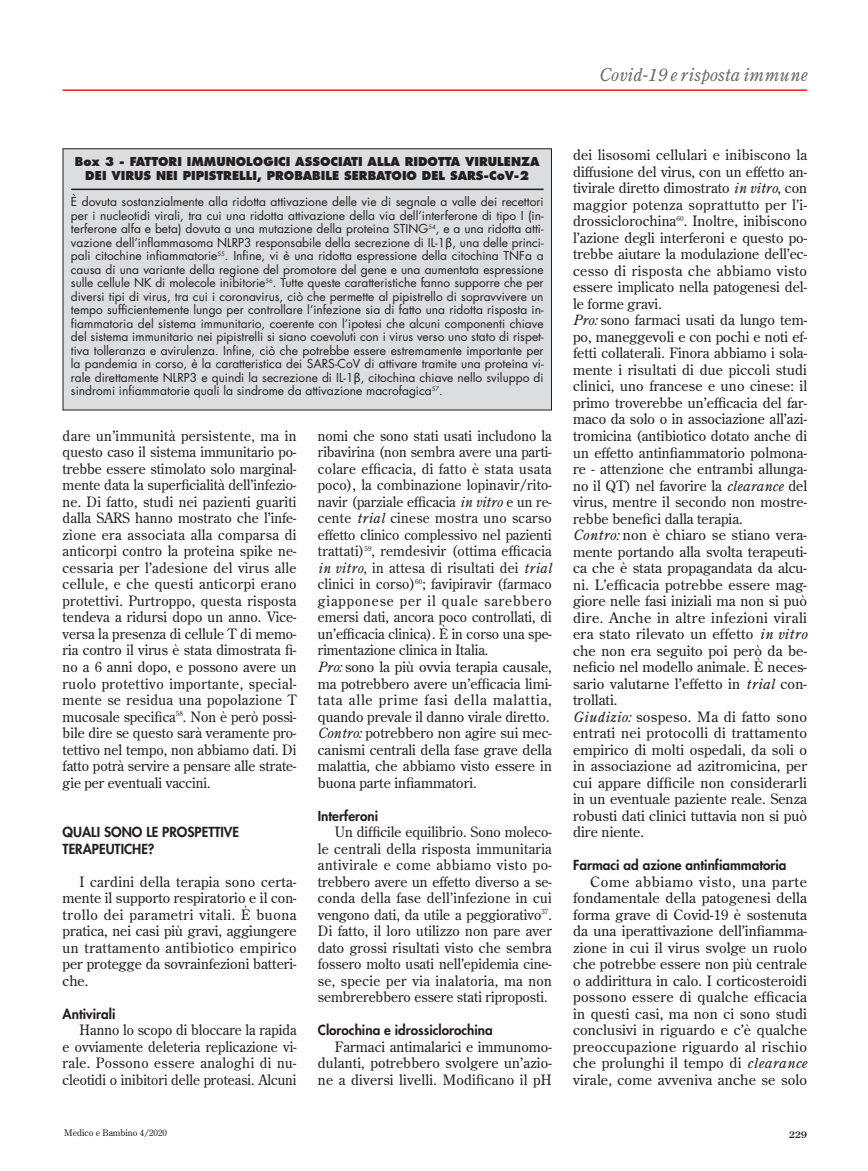
<style>
.page{position:relative;width:868px;height:1171px;background:#fff}
.page>*{position:absolute;margin:0;border:0;box-sizing:border-box;transform-origin:0 0}
.t1{font:18px "Century Oldstyle ICG Italic";letter-spacing:.005em;color:#6c6d70}
.t2{font:14.25px/16.5px "Century Old Style Std";color:#231f20;text-align:justify}
.t3{font:800 13.5px/16.5px "Futura";color:#231f20}
.t4{font:12px/13.5px "Futura";color:#231f20;text-align:justify}
.t5{font:800 12px/13.5px "Futura";color:#231f20;text-align:center;scale:.96 1}
.t6{font:9px "Century Old Style Std";color:#231f20}
.t7{font:700 9px "Century Old Style Std";color:#231f20}
.s1{font-family:"Lucida Grande"}
.s2{font-family:"Century Oldstyle ICG Italic"}
</style>
<div class="page">
<hr style="left:63px;top:89px;width:744px;height:2px;background:#ee1d23">
<div style="left:63px;top:149px;width:488px;height:260px;background:#dcdddf"></div>
<div style="left:63px;top:148px;width:489px;height:262px;border:1px solid #231f20"></div>
<hr style="left:71px;top:188px;width:472px;height:2px;background:#231f20">
<p class="t1" style="left:599px;top:63px;width:209px">Covid-19 e risposta immune</p>
<p class="t5" style="left:75px;top:155px;width:485px">Box 3 - FATTORI IMMUNOLOGICI ASSOCIATI ALLA RIDOTTA VIRULENZA<br>DEI VIRUS NEI PIPISTRELLI, PROBABILE SERBATOIO DEL SARS-CoV-2</p>
<p class="t4" style="left:71px;top:195px;width:474px">È dovuta sostanzialmente alla ridotta attivazione delle vie di segnale a valle dei recettori per i nucleotidi virali, tra cui una ridotta attivazione della via dell’interferone di tipo I (in&shy;terferone alfa e beta) dovuta a una mutazione della proteina STING<sup>54</sup>, e a una ridotta atti&shy;vazione dell’inflammasoma NLRP3 responsabile della secrezione di IL-1<span class="s1">β</span>, una delle princi&shy;pali citochine infiammatorie<sup>55</sup>. Infine, vi è una ridotta espressione della citochina TNFa a causa di una variante della regione del promotore del gene e una aumentata espressione sulle cellule NK di molecole inibitorie<sup>56</sup>. Tutte queste caratteristiche fanno supporre che per diversi tipi di virus, tra cui i coronavirus, ciò che permette al pipistrello di sopravvivere un tempo sufficientemente lungo per controllare l’infezione sia di fatto una ridotta risposta in&shy;fiammatoria del sistema immunitario, coerente con l’ipotesi che alcuni componenti chiave del sistema immunitario nei pipistrelli si siano coevoluti con i virus verso uno stato di rispet&shy;tiva tolleranza e avirulenza. Infine, ciò che potrebbe essere estremamente importante per la pandemia in corso, è la caratteristica dei SARS-CoV di attivare tramite una proteina vi&shy;rale direttamente NLRP3 e quindi la secrezione di IL-1<span class="s1">β</span>, citochina chiave nello sviluppo di sindromi infiammatorie quali la sindrome da attivazione macrofagica<sup>57</sup>.</p>
<p class="t2" style="left:63px;top:427px;width:235px">dare un’immunità persistente, ma in questo caso il sistema immunitario po&shy;trebbe essere stimolato solo marginal&shy;mente data la superficialità dell’infezio&shy;ne. Di fatto, studi nei pazienti guariti dalla SARS hanno mostrato che l’infe&shy;zione era associata alla comparsa di anticorpi contro la proteina spike ne&shy;cessaria per l’adesione del virus alle cellule, e che questi anticorpi erano protettivi. Purtroppo, questa risposta tendeva a ridursi dopo un anno. Vice&shy;versa la presenza di cellule T di memo&shy;ria contro il virus è stata dimostrata fi&shy;no a 6 anni dopo, e possono avere un ruolo protettivo importante, special&shy;mente se residua una popolazione T mucosale specifica<sup>58</sup>. Non è però possi&shy;bile dire se questo sarà veramente pro&shy;tettivo nel tempo, non abbiamo dati. Di fatto potrà servire a pensare alle strate&shy;gie per eventuali vaccini.</p>
<p class="t3" style="left:63px;top:823px;width:178px">QUALI SONO LE PROSPETTIVE<br>TERAPEUTICHE?</p>
<p class="t2" style="left:63px;top:872px;width:235px;text-indent:17px">I cardini della terapia sono certa&shy;mente il supporto respiratorio e il con&shy;trollo dei parametri vitali. È buona pratica, nei casi più gravi, aggiungere un trattamento antibiotico empirico per protegge da sovrainfezioni batteri&shy;che.</p>
<p class="t3" style="left:63px;top:1005px;width:54px">Antivirali</p>
<p class="t2" style="left:63px;top:1021px;width:235px;text-indent:17px">Hanno lo scopo di bloccare la rapida e ovviamente deleteria replicazione vi&shy;rale. Possono essere analoghi di nu&shy;cleotidi o inibitori delle proteasi. Alcuni</p>
<p class="t2" style="left:318px;top:427px;width:235px;text-align:left">nomi che sono stati usati includono la ribavirina (non sembra avere una parti&shy;colare efficacia, di fatto è stata usata poco), la combinazione lopinavir/rito&shy;navir (parziale efficacia <span class="s2">in vitro</span> e un re&shy;cente <span class="s2">trial</span> cinese mostra uno scarso effetto clinico complessivo nel pazienti trattati)<sup>59</sup>, remdesivir (ottima efficacia <span class="s2">in vitro</span>, in attesa di risultati dei <span class="s2">trial </span>clinici in corso)<sup>60</sup>; favipiravir (farmaco giapponese per il quale sarebbero emersi dati, ancora poco controllati, di un’efficacia clinica). È in corso una spe&shy;rimentazione clinica in Italia.<br><span class="s2">Pro:</span> sono la più ovvia terapia causale, ma potrebbero avere un’efficacia limi&shy;tata alle prime fasi della malattia, quando prevale il danno virale diretto.<br><span class="s2">Contro:</span> potrebbero non agire sui mec&shy;canismi centrali della fase grave della malattia, che abbiamo visto essere in buona parte infiammatori.</p>
<p class="t3" style="left:318px;top:807px;width:62px">Interferoni</p>
<p class="t2" style="left:318px;top:823px;width:235px;text-indent:17px">Un difficile equilibrio. Sono moleco&shy;le centrali della risposta immunitaria antivirale e come abbiamo visto po&shy;trebbero avere un effetto diverso a se&shy;conda della fase dell’infezione in cui vengono dati, da utile a peggiorativo<sup>37</sup>.<br>Di fatto, il loro utilizzo non pare aver dato grossi risultati visto che sembra fossero molto usati nell’epidemia cine&shy;se, specie per via inalatoria, ma non sembrerebbero essere stati riproposti.</p>
<p class="t3" style="left:318px;top:1021px;width:176px">Clorochina e idrossiclorochina</p>
<p class="t2" style="left:318px;top:1037px;width:235px;text-indent:17px">Farmaci antimalarici e immunomo&shy;dulanti, potrebbero svolgere un’azio&shy;ne a diversi livelli. Modificano il pH</p>
<p class="t2" style="left:573px;top:147px;width:235px;text-align:left">dei lisosomi cellulari e inibiscono la diffusione del virus, con un effetto an&shy;tivirale diretto dimostrato <span class="s2">in vitro</span>, con maggior potenza soprattutto per l’i&shy;drossiclorochina<sup>60</sup>. Inoltre, inibiscono l’azione degli interferoni e questo po&shy;trebbe aiutare la modulazione dell’ec&shy;cesso di risposta che abbiamo visto essere implicato nella patogenesi del&shy;le forme gravi.<br><span class="s2">Pro:</span> sono farmaci usati da lungo tem&shy;po, maneggevoli e con pochi e noti ef&shy;fetti collaterali. Finora abbiamo i sola&shy;mente i risultati di due piccoli studi clinici, uno francese e uno cinese: il primo troverebbe un’efficacia del far&shy;maco da solo o in associazione all’azi&shy;tromicina (antibiotico dotato anche di un effetto antinfiammatorio polmona&shy;re - attenzione che entrambi allunga&shy;no il QT) nel favorire la <span class="s2">clearance</span> del virus, mentre il secondo non mostre&shy;rebbe benefici dalla terapia.<br><span class="s2">Contro:</span> non è chiaro se stiano vera&shy;mente portando alla svolta terapeuti&shy;ca che è stata propagandata da alcu&shy;ni. L’efficacia potrebbe essere mag&shy;giore nelle fasi iniziali ma non si può dire. Anche in altre infezioni virali era stato rilevato un effetto <span class="s2">in vitro </span>che non era seguito poi però da be&shy;neficio nel modello animale. È neces&shy;sario valutarne l’effetto in <span class="s2">trial</span> con&shy;trollati.<br><span class="s2">Giudizio:</span> sospeso. Ma di fatto sono entrati nei protocolli di trattamento empirico di molti ospedali, da soli o in associazione ad azitromicina, per cui appare difficile non considerarli in un eventuale paziente reale. Senza robusti dati clinici tuttavia non si può dire niente.</p>
<p class="t3" style="left:573px;top:856px;width:215px">Farmaci ad azione antinfiammatoria</p>
<p class="t2" style="left:573px;top:873px;width:235px;text-indent:17px">Come abbiamo visto, una parte fondamentale della patogenesi della forma grave di Covid-19 è sostenuta da una iperattivazione dell’infiamma&shy;zione in cui il virus svolge un ruolo che potrebbe essere non più centrale o addirittura in calo. I corticosteroidi possono essere di qualche efficacia in questi casi, ma non ci sono studi conclusivi in riguardo e c’è qualche preoccupazione riguardo al rischio che prolunghi il tempo di <span class="s2">clearance </span>virale, come avveniva anche se solo</p>
<p class="t6" style="left:64px;top:1126px;width:104px">Medico e Bambino 4/2020</p>
<p class="t7" style="left:789px;top:1128px;width:19px">229</p>
</div>
